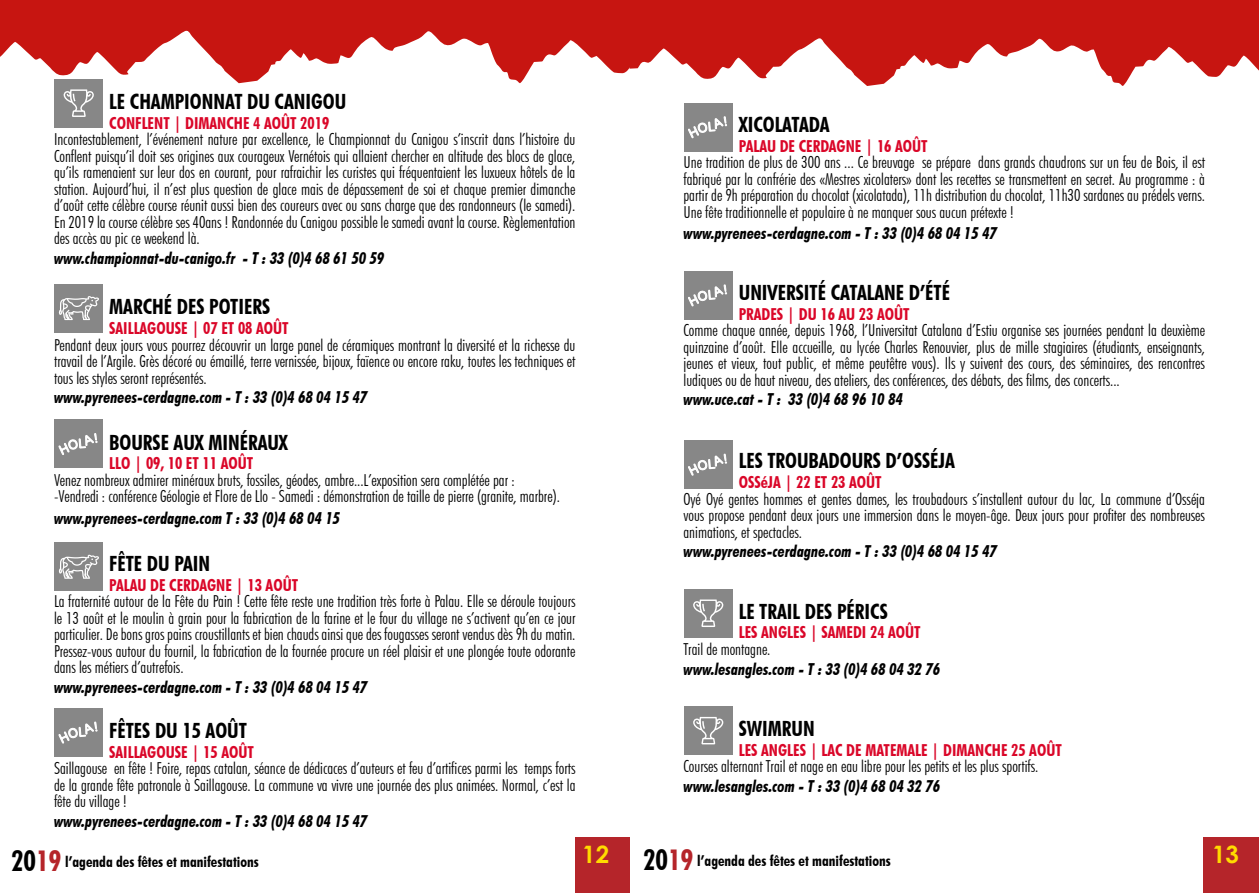
<style>
.page{position:relative;width:1259px;height:893px;background:#fff}
.page>*{position:absolute;margin:0;border:0;box-sizing:border-box;transform-origin:0 0}
.t1{font:700 24px "Century Gothic";color:#ffdb00}
.t2{font:700 condensed 21px "Futura BT";color:#000}
.t3{font:300 condensed 16.5px/16.5px "Futura BT";color:#000;text-align:justify}
.t4{font:italic 700 condensed 16.5px "Futura BT";color:#000}
.t5{font:700 condensed 16.5px "Futura BT";color:#da0628}
.t6{font:700 condensed 15px "Futura BT";color:#000}
.s1{font-size:28.5px}
.s2{font-size:28.5px;color:#b5252a}
</style>
<div class="page">
<div style="left:575px;top:838px;width:54px;height:55px;background:#b5252a"></div>
<div style="left:1203px;top:838px;width:56px;height:55px;background:#b5252a"></div>
<svg style="left:629px;top:0;width:630px;height:86px;fill:#c71511"></svg>
<svg style="left:0;top:0;width:629px;height:83px;fill:#c71511"></svg>
<div style="left:684px;top:707px;width:48px;height:48px;background:#878787"></div>
<svg style="left:693px;top:717px;width:30px;height:27px"></svg>
<div style="left:55px;top:420px;width:48px;height:48px;background:#878787"></div>
<svg style="left:59px;top:433px;width:38px;height:22px"></svg>
<div style="left:54px;top:284px;width:49px;height:48px;background:#878787"></div>
<svg style="left:58px;top:296px;width:41px;height:24px"></svg>
<div style="left:54px;top:543px;width:49px;height:48px;background:#878787"></div>
<svg style="left:59px;top:555px;width:40px;height:24px"></svg>
<div style="left:684px;top:103px;width:48px;height:48px;background:#878787"></div>
<svg style="left:688px;top:116px;width:39px;height:23px"></svg>
<div style="left:684px;top:271px;width:48px;height:48px;background:#878787"></div>
<svg style="left:688px;top:284px;width:39px;height:23px"></svg>
<div style="left:684px;top:440px;width:48px;height:48px;background:#878787"></div>
<svg style="left:688px;top:453px;width:39px;height:23px"></svg>
<div style="left:55px;top:79px;width:48px;height:48px;background:#878787"></div>
<svg style="left:63px;top:89px;width:31px;height:28px"></svg>
<div style="left:55px;top:708px;width:48px;height:48px;background:#878787"></div>
<svg style="left:59px;top:721px;width:38px;height:23px"></svg>
<div style="left:684px;top:589px;width:48px;height:48px;background:#878787"></div>
<svg style="left:693px;top:599px;width:30px;height:28px"></svg>
<p class="t2" style="left:109px;top:89px;width:238px">LE CHAMPIONNAT DU CANIGOU</p>
<p class="t5" style="left:109px;top:113px;width:221px">CONFLENT | DIMANCHE 4 AOÛT 2019</p>
<p class="t3" style="left:54px;top:131px;width:523px">Incontestablement, l’événement nature par excellence, le Championnat du Canigou s’inscrit dans l’histoire du Conflent puisqu’il doit ses origines aux courageux Vernétois qui allaient chercher en altitude des blocs de glace, qu’ils ramenaient sur leur dos en courant, pour rafraichir les curistes qui fréquentaient les luxueux hôtels de la station. Aujourd’hui, il n’est plus question de glace mais de dépassement de soi et chaque premier dimanche d’août cette célèbre course réunit aussi bien des coureurs avec ou sans charge que des randonneurs (le samedi).<br>En 2019 la course célèbre ses 40ans ! Randonnée du Canigou possible le samedi avant la course. Règlementation des accès au pic ce weekend là.</p>
<p class="t4" style="left:54px;top:248px;width:332px">www.championnat-du-canigo.fr - T : 33 (0)4 68 61 50 59</p>
<p class="t2" style="left:109px;top:294px;width:162px">MARCHÉ DES POTIERS</p>
<p class="t5" style="left:109px;top:318px;width:181px">SAILLAGOUSE | 07 ET 08 AOÛT</p>
<p class="t3" style="left:54px;top:336px;width:523px">Pendant deux jours vous pourrez découvrir un large panel de céramiques montrant la diversité et la richesse du travail de l’Argile. Grès décoré ou émaillé, terre vernissée, bijoux, faïence ou encore raku, toutes les techniques et tous les styles seront représentés.</p>
<p class="t4" style="left:54px;top:388px;width:315px">www.pyrenees-cerdagne.com - T : 33 (0)4 68 04 15 47</p>
<p class="t2" style="left:109px;top:429px;width:180px">BOURSE AUX MINÉRAUX</p>
<p class="t5" style="left:109px;top:454px;width:145px">LLO | 09, 10 ET 11 AOÛT</p>
<p class="t3" style="left:54px;top:472px;width:507px">Venez nombreux admirer minéraux bruts, fossiles, géodes, ambre...L’exposition sera complétée par : -Vendredi : conférence Géologie et Flore de Llo - Samedi : démonstration de taille de pierre (granite, marbre).</p>
<p class="t4" style="left:54px;top:508px;width:288px">www.pyrenees-cerdagne.com T : 33 (0)4 68 04 15</p>
<p class="t2" style="left:109px;top:551px;width:102px">FÊTE DU PAIN</p>
<p class="t5" style="left:109px;top:575px;width:190px">PALAU DE CERDAGNE | 13 AOÛT</p>
<p class="t3" style="left:54px;top:593px;width:523px">La fraternité autour de la Fête du Pain ! Cette fête reste une tradition très forte à Palau. Elle se déroule toujours le 13 août et le moulin à grain pour la fabrication de la farine et le four du village ne s’activent qu’en ce jour particulier. De bons gros pains croustillants et bien chauds ainsi que des fougasses seront vendus dès 9h du matin.<br>Pressez-vous autour du fournil, la fabrication de la fournée procure un réel plaisir et une plongée toute odorante dans les métiers d’autrefois.</p>
<p class="t4" style="left:54px;top:677px;width:315px">www.pyrenees-cerdagne.com - T : 33 (0)4 68 04 15 47</p>
<p class="t2" style="left:109px;top:718px;width:139px">FÊTES DU 15 AOÛT</p>
<p class="t5" style="left:109px;top:742px;width:146px">SAILLAGOUSE | 15 AOÛT</p>
<p class="t3" style="left:54px;top:760px;width:523px">Saillagouse en fête ! Foire, repas catalan, séance de dédicaces d’auteurs et feu d’artifices parmi les temps forts de la grande fête patronale à Saillagouse. La commune va vivre une journée des plus animées. Normal, c’est la fête du village !</p>
<p class="t4" style="left:54px;top:811px;width:315px">www.pyrenees-cerdagne.com - T : 33 (0)4 68 04 15 47</p>
<p class="t2" style="left:739px;top:111px;width:92px">XICOLATADA</p>
<p class="t5" style="left:739px;top:136px;width:190px">PALAU DE CERDAGNE | 16 AOÛT</p>
<p class="t3" style="left:683px;top:154px;width:523px">Une tradition de plus de 300 ans ... Ce breuvage se prépare dans grands chaudrons sur un feu de Bois, il est fabriqué par la confrérie des «Mestres xicolaters» dont les recettes se transmettent en secret. Au programme : à partir de 9h préparation du chocolat (xicolatada), 11h distribution du chocolat, 11h30 sardanes au prédels verns.<br>Une fête traditionnelle et populaire à ne manquer sous aucun prétexte !</p>
<p class="t4" style="left:683px;top:223px;width:315px">www.pyrenees-cerdagne.com - T : 33 (0)4 68 04 15 47</p>
<p class="t2" style="left:739px;top:279px;width:213px">UNIVERSITÉ CATALANE D’ÉTÉ</p>
<p class="t5" style="left:739px;top:304px;width:172px">PRADES | DU 16 AU 23 AOÛT</p>
<p class="t3" style="left:683px;top:322px;width:523px">Comme chaque année, depuis 1968, l’Universitat Catalana d’Estiu organise ses journées pendant la deuxième quinzaine d’août. Elle accueille, au lycée Charles Renouvier, plus de mille stagiaires (étudiants, enseignants, jeunes et vieux, tout public, et même peutêtre vous). Ils y suivent des cours, des séminaires, des rencontres ludiques ou de haut niveau, des ateliers, des conférences, des débats, des films, des concerts...</p>
<p class="t4" style="left:683px;top:389px;width:221px">www.uce.cat - T : 33 (0)4 68 96 10 84</p>
<p class="t2" style="left:739px;top:448px;width:218px">LES TROUBADOURS D’OSSÉJA</p>
<p class="t5" style="left:739px;top:472px;width:144px">OSSéJA | 22 ET 23 AOÛT</p>
<p class="t3" style="left:683px;top:490px;width:523px">Oyé Oyé gentes hommes et gentes dames, les troubadours s’installent autour du lac, La commune d’Osséja vous propose pendant deux jours une immersion dans le moyen-âge. Deux jours pour profiter des nombreuses animations, et spectacles.</p>
<p class="t4" style="left:683px;top:542px;width:315px">www.pyrenees-cerdagne.com - T : 33 (0)4 68 04 15 47</p>
<p class="t2" style="left:739px;top:598px;width:150px">LE TRAIL DES PÉRICS</p>
<p class="t5" style="left:739px;top:623px;width:183px">LES ANGLES | SAMEDI 24 AOÛT</p>
<p class="t3" style="left:683px;top:641px;width:88px">Trail de montagne.</p>
<p class="t4" style="left:683px;top:659px;width:258px">www.lesangles.com - T : 33 (0)4 68 04 32 76</p>
<p class="t2" style="left:739px;top:716px;width:77px">SWIMRUN</p>
<p class="t5" style="left:739px;top:740px;width:324px">LES ANGLES | LAC DE MATEMALE | DIMANCHE 25 AOÛT</p>
<p class="t3" style="left:683px;top:758px;width:356px">Courses alternant Trail et nage en eau libre pour les petits et les plus sportifs.</p>
<p class="t4" style="left:683px;top:776px;width:258px">www.lesangles.com - T : 33 (0)4 68 04 32 76</p>
<h1 class="t1" style="left:582px;top:836px;width:28px">12</h1>
<h1 class="t1" style="left:1212px;top:836px;width:28px">13</h1>
<p class="t6" style="left:11px;top:852px;width:249px"><span class="s1">20</span><span class="s2">19</span> l’agenda des fêtes et manifestations</p>
<p class="t6" style="left:643px;top:851px;width:249px"><span class="s1">20</span><span class="s2">19</span> l’agenda des fêtes et manifestations</p>
</div>
